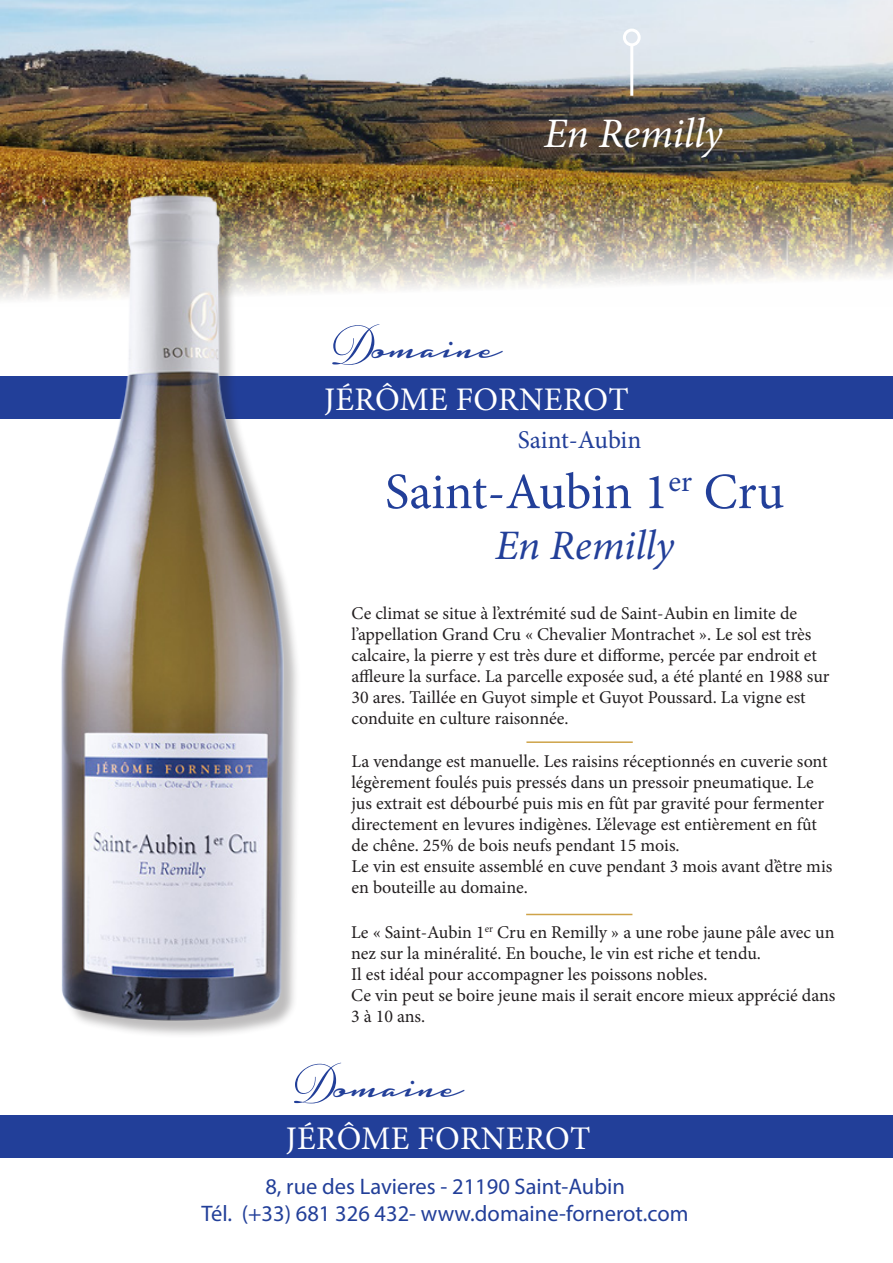
<style>
.page{position:relative;width:893px;height:1263px;background:#fff}
.page>*{position:absolute;margin:0;border:0;box-sizing:border-box;transform-origin:0 0}
.t1{font:51px "Minion Pro";color:#223f99}
.t2{font:italic 42px "Minion Pro";letter-spacing:-.005em;color:#fff}
.t3{font:italic 42px "Minion Pro";letter-spacing:-.005em;color:#223f99}
.t4{font:37.5px "Housegrind Personal Use Only";color:#223f99}
.t5{font:33px "Minion Pro";letter-spacing:.01em;color:#fff}
.t6{font:25.5px "Minion Pro";letter-spacing:-.005em;color:#223f99}
.t7{font:22.5px "Myriad Pro";color:#223f99}
.t8{font:18px/21px "Minion Pro";color:#231f20}
.s1{font-family:"Snell Roundhand";font-size:54px}
</style>
<div class="page">
<img style="left:0;top:0;width:893px;height:300px">
<div style="left:0;top:377px;width:893px;height:42px;background:#223f99"></div>
<img style="left:57px;top:188px;width:245px;height:840px">
<hr style="left:526px;top:741px;width:107px;height:2px;background:#cea349">
<div style="left:0;top:1115px;width:893px;height:43px;background:#223f99"></div>
<hr style="left:630px;top:45px;width:3px;height:51px;background:#fff">
<div style="left:623px;top:29px;width:18px;height:17px;border:3px solid #fff;border-radius:50%"></div>
<hr style="left:526px;top:914px;width:106px;height:1px;background:#cea349">
<p class="t2" style="left:544px;top:105px;width:180px">En Remilly</p>
<p class="t4" style="left:326px;top:328px;width:178px"><span class="s1">D</span>omaine</p>
<p class="t5" style="left:324px;top:377px;width:306px">JÉRÔME FORNEROT</p>
<p class="t6" style="left:518px;top:423px;width:125px">Saint-Aubin</p>
<p class="t1" style="left:385px;top:458px;width:401px">Saint-Aubin 1<sup>er</sup> Cru</p>
<p class="t3" style="left:495px;top:516px;width:180px">En Remilly</p>
<p class="t8" style="left:351px;top:603px;width:480px">Ce climat se situe à l’extrémité sud de Saint-Aubin en limite de l’appellation Grand Cru « Chevalier Montrachet ». Le sol est très calcaire, la pierre y est très dure et difforme, percée par endroit et affleure la surface. La parcelle exposée sud, a été planté en 1988 sur 30 ares. Taillée en Guyot simple et Guyot Poussard. La vigne est conduite en culture raisonnée.</p>
<p class="t8" style="left:351px;top:751px;width:478px">La vendange est manuelle. Les raisins réceptionnés en cuverie sont légèrement foulés puis pressés dans un pressoir pneumatique. Le jus extrait est débourbé puis mis en fût par gravité pour fermenter directement en levures indigènes. L’élevage est entièrement en fût de chêne. 25% de bois neufs pendant 15 mois.</p>
<p class="t8" style="left:351px;top:856px;width:482px">Le vin est ensuite assemblé en cuve pendant 3 mois avant d’être mis en bouteille au domaine.</p>
<p class="t8" style="left:351px;top:922px;width:485px">Le « Saint-Aubin 1<sup>er</sup> Cru en Remilly » a une robe jaune pâle avec un nez sur la minéralité. En bouche, le vin est riche et tendu.</p>
<p class="t8" style="left:351px;top:964px;width:358px">Il est idéal pour accompagner les poissons nobles.</p>
<p class="t8" style="left:351px;top:985px;width:486px">Ce vin peut se boire jeune mais il serait encore mieux apprécié dans<br>3 à 10 ans.</p>
<p class="t4" style="left:287px;top:1066px;width:178px"><span class="s1">D</span>omaine</p>
<p class="t5" style="left:286px;top:1116px;width:306px">JÉRÔME FORNEROT</p>
<p class="t7" style="left:265px;top:1173px;width:361px">8, rue des Lavieres - 21190 Saint-Aubin</p>
<p class="t7" style="left:202px;top:1200px;width:488px">Tél. (+33) 681 326 432- www.domaine-fornerot.com</p>
</div>
